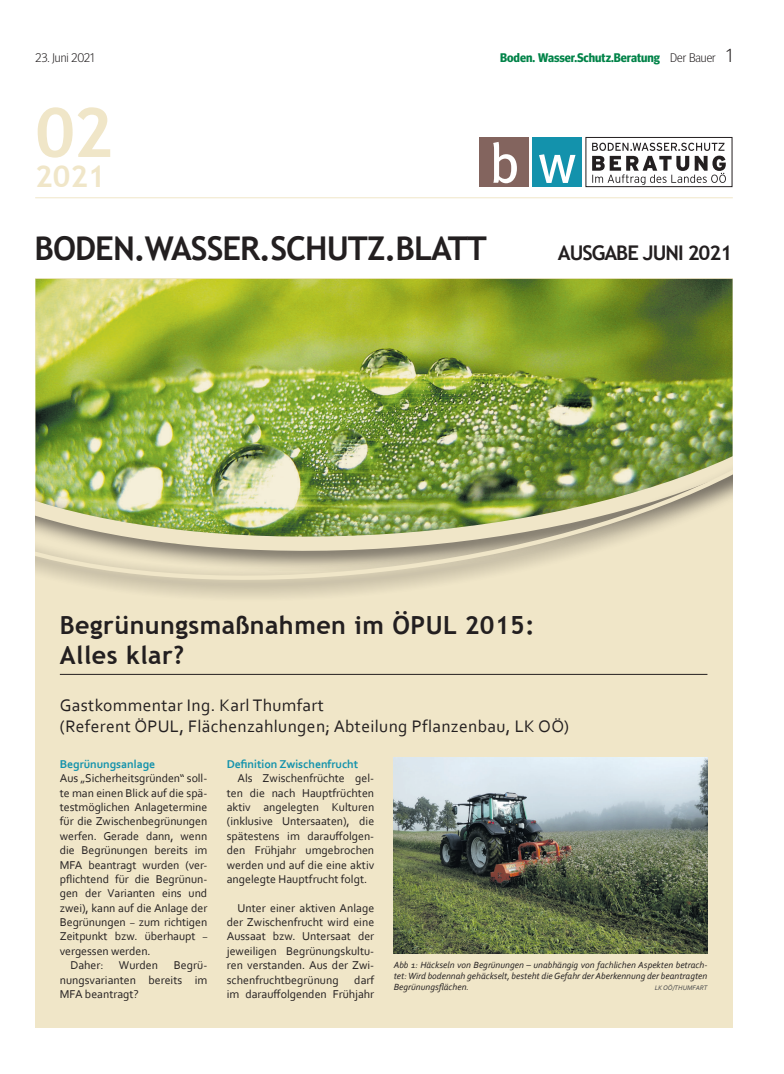
<style>
.page{position:relative;width:784px;height:1074px;background:#fff}
.page>*{position:absolute;margin:0;border:0;box-sizing:border-box;transform-origin:0 0}
.t1{font:700 68.12px "Trebuchet MS";color:#f0e6c8}
.t2{font:700 32.75px "Trebuchet MS";letter-spacing:-.03em;color:#231f20}
.t3{font:700 30px "Trebuchet MS";color:#f0e6c8}
.t4{font:700 25px/30px "Trebuchet MS";letter-spacing:.02em;color:#231f20}
.t5{font:700 20.25px "Trebuchet MS";letter-spacing:-.05em;color:#231f20}
.t6{font:17.5px/21px "Corbel";letter-spacing:.02em;color:#231f20}
.t7{font:700 12.5px "Meta Head OT";color:#008348}
.t8{font:300 12.5px "Meta Head OT";color:#231f20}
.t9{font:11.88px/14.4px "Corbel";letter-spacing:-.005em;color:#231f20;text-align:justify}
.t10{font:700 11.88px "Corbel";letter-spacing:-.005em;color:#1392ac}
.t11{font:italic 9.38px/11.2px "Corbel";color:#231f20;text-align:justify}
.t12{font:italic 6.88px "Corbel";color:#4b4c4d}
.s1{font-weight:300;color:#231f20}
.s2{font-weight:300;font-size:18.75px;color:#231f20}
.s3{font-style:italic;font-size:9.38px}
</style>
<div class="page">
<hr style="left:35px;top:197px;width:697px;height:1px;background:#f0e6c8">
<div style="left:585px;top:137px;width:146px;height:50px;border:1px solid #231f20"></div>
<svg style="left:592px;top:143px;width:133px;height:42px"></svg>
<div style="left:478px;top:137px;width:50px;height:50px;background:#83645e"></div>
<div style="left:532px;top:137px;width:49px;height:50px;background:#1392ac"></div>
<svg style="left:493px;top:142px;width:23px;height:41px"></svg>
<svg style="left:539px;top:154px;width:36px;height:29px"></svg>
<div style="left:35px;top:279px;width:697px;height:749px;background:#f0e6c8"></div>
<img style="left:35px;top:279px;width:697px;height:155px">
<img style="left:35px;top:434px;width:697px;height:14px">
<img style="left:35px;top:448px;width:697px;height:149px">
<hr style="left:60px;top:674px;width:647px;height:1px;background:#231f20">
<img style="left:393px;top:757px;width:314px;height:196px">
<p class="t8" style="left:35px;top:51px;width:61px">23. Juni 2021</p>
<p class="t7" style="left:500px;top:51px;width:234px">Boden. Wasser.Schutz.Beratung <span class="s1">Der Bauer</span> <span class="s2">1</span></p>
<h1 class="t1" style="left:35px;top:90px;width:79px">02</h1>
<h3 class="t3" style="left:35px;top:158px;width:72px">2021</h3>
<h2 class="t2" style="left:35px;top:228px;width:453px">BODEN.WASSER.SCHUTZ.BLATT</h2>
<h3 class="t5" style="left:557px;top:240px;width:176px">AUSGABE JUNI 2021</h3>
<h3 class="t4" style="left:60px;top:609px;width:476px">Begrünungsmaßnahmen im ÖPUL 2015:<br>Alles klar?</h3>
<h3 class="t6" style="left:60px;top:694px;width:510px">Gastkommentar Ing. Karl Thumfart<br>(Referent ÖPUL, Flächenzahlungen; Abteilung Pflanzenbau, LK OÖ)</h3>
<p class="t10" style="left:60px;top:756px;width:97px">Begrünungsanlage</p>
<p class="t9" style="left:60px;top:771px;width:149px">Aus „Sicherheitsgründen“ soll-</p>
<p class="t9" style="left:60px;top:785px;width:149px">te man einen Blick auf die spä-</p>
<p class="t9" style="left:60px;top:799px;width:149px">testmöglichen Anlagetermine</p>
<p class="t9" style="left:60px;top:814px;width:149px">für die Zwischenbegrünungen</p>
<p class="t9" style="left:60px;top:828px;width:149px">werfen. Gerade dann, wenn</p>
<p class="t9" style="left:60px;top:842px;width:149px">die Begrünungen bereits im</p>
<p class="t9" style="left:60px;top:857px;width:149px">MFA beantragt wurden (ver-</p>
<p class="t9" style="left:60px;top:871px;width:149px">pflichtend für die Begrünun-</p>
<p class="t9" style="left:60px;top:886px;width:149px">gen der Varianten eins und</p>
<p class="t9" style="left:60px;top:900px;width:149px">zwei), kann auf die Anlage der</p>
<p class="t9" style="left:60px;top:914px;width:149px">Begrünungen <span class="s3">–</span> zum richtigen</p>
<p class="t9" style="left:60px;top:929px;width:149px">Zeitpunkt bzw. überhaupt <span class="s3">–</span></p>
<p class="t9" style="left:60px;top:943px;width:92px">vergessen werden.</p>
<p class="t9" style="left:70px;top:957px;width:35px">Daher:</p>
<p class="t9" style="left:119px;top:957px;width:41px">Wurden</p>
<p class="t9" style="left:60px;top:957px;width:149px;text-indent:114px">Begrü&shy;nungsvarianten bereits im MFA beantragt?</p>
<p class="t10" style="left:227px;top:756px;width:133px">Definition Zwischenfrucht</p>
<p class="t9" style="left:227px;top:771px;width:149px;text-indent:11px">Als Zwischenfrüchte gel&shy;ten die nach Hauptfrüchten aktiv angelegten Kulturen (inklusive Untersaaten), die spätestens im darauffolgen&shy;den Frühjahr umgebrochen werden und auf die eine aktiv angelegte Hauptfrucht folgt.</p>
<p class="t9" style="left:227px;top:900px;width:149px;text-indent:11px">Unter einer aktiven Anlage der Zwischenfrucht wird eine Aussaat bzw. Untersaat der jeweiligen Begrünungskultu&shy;ren verstanden. Aus der Zwi&shy;schenfruchtbegrünung</p>
<p class="t9" style="left:227px;top:972px;width:149px;text-align:right">darf<br>im darauffolgenden Frühjahr</p>
<p class="t11" style="left:393px;top:958px;width:315px">Abb 1: Häckseln von Begrünungen – unabhängig von fachlichen Aspekten betrach&shy;tet: Wird bodennah gehäckselt, besteht die Gefahr der Aberkennung der beantragten Begrünungsflächen.</p>
<p class="t12" style="left:654px;top:983px;width:54px">LK OÖ/THUMFART</p>
</div>
